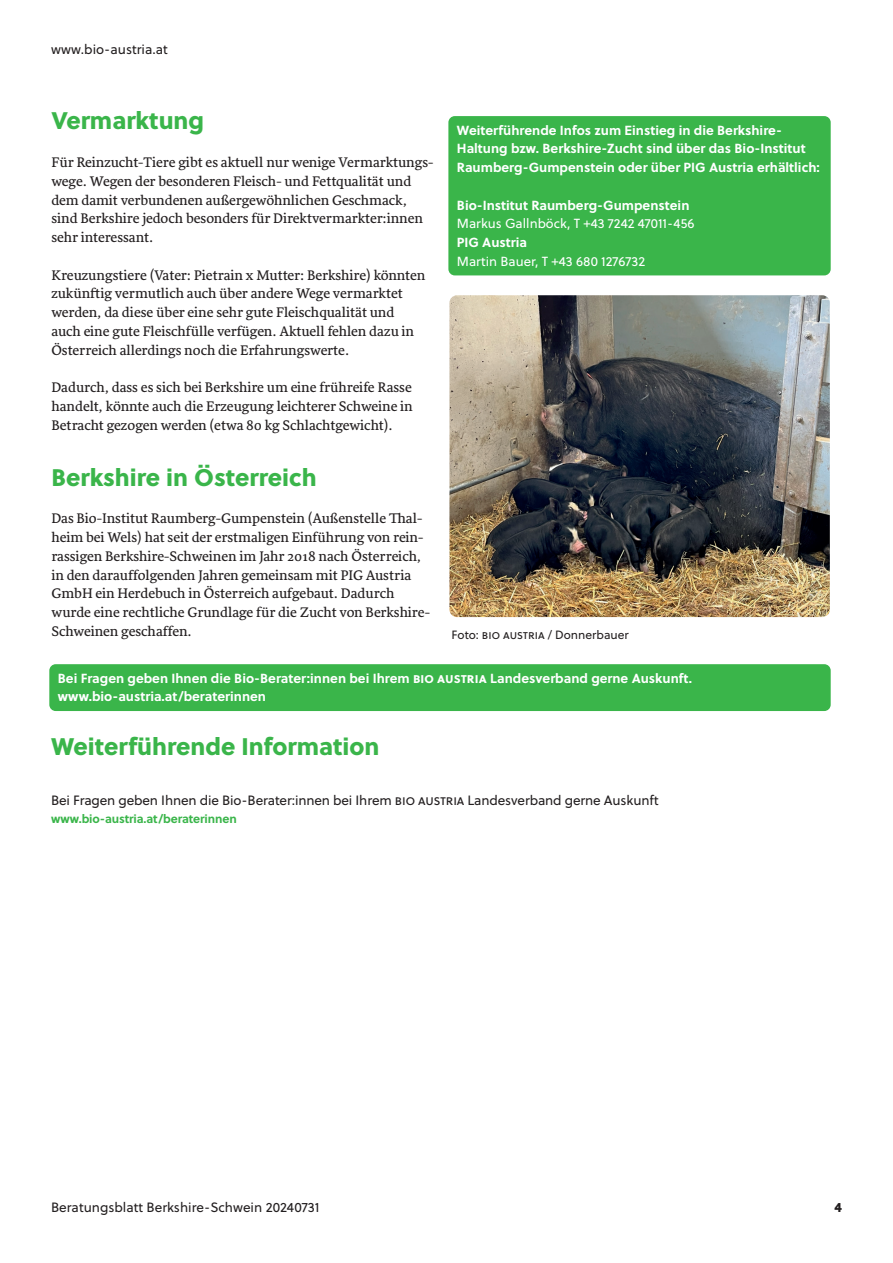
<style>
.page{position:relative;width:893px;height:1263px;background:#fff}
.page>*{position:absolute;margin:0;border:0;box-sizing:border-box;transform-origin:0 0}
.t1{font:24px "Soleil Xb";color:#3ab54a}
.t2{font:14.25px/18.8px "Sirba";color:#231f20}
.t3{font:13.5px "Soleil";letter-spacing:-.01em;color:#231f20}
.t4{font:13.5px "Soleil Xb";color:#231f20}
.t5{font:700 13.2px/18.8px "Soleil";color:#fff}
.t6{font:13.2px "Soleil";color:#fff}
.t7{font:700 12px "Soleil";letter-spacing:-.01em;color:#3ab54a}
.t8{font:12px "Soleil";color:#231f20}
</style>
<div class="page">
<div style="left:448px;top:116px;width:383px;height:159px;background:#3ab54a;border-radius:6px"></div>
<div style="left:49px;top:664px;width:782px;height:47px;background:#3ab54a;border-radius:6px"></div>
<img style="left:449px;top:295px;width:381px;height:322px">
<p class="t3" style="left:51px;top:41px;width:118px">www.bio-austria.at</p>
<h1 class="t1" style="left:51px;top:105px;width:154px">Vermarktung</h1>
<p class="t2" style="left:51px;top:153px;width:384px">Für Reinzucht-Tiere gibt es aktuell nur wenige Vermarktungs&shy;wege. Wegen der besonderen Fleisch- und Fettqualität und dem damit verbundenen außergewöhnlichen Geschmack, sind Berkshire jedoch besonders für Direktvermarkter:innen sehr interessant.</p>
<p class="t2" style="left:51px;top:266px;width:375px">Kreuzungstiere (Vater: Pietrain x Mutter: Berkshire) könnten zukünftig vermutlich auch über andere Wege vermarktet werden, da diese über eine sehr gute Fleischqualität und auch eine gute Fleischfülle verfügen. Aktuell fehlen dazu in Österreich allerdings noch die Erfahrungswerte.</p>
<p class="t2" style="left:51px;top:378px;width:363px;text-align:justify">Dadurch, dass es sich bei Berkshire um eine frühreife Rasse handelt, könnte auch die Erzeugung leichterer Schweine in Betracht gezogen werden (etwa 80 kg Schlachtgewicht).</p>
<h1 class="t1" style="left:51px;top:461px;width:267px">Berkshire in Österreich</h1>
<p class="t2" style="left:51px;top:510px;width:380px">Das Bio-Institut Raumberg-Gumpenstein (Außenstelle Thal&shy;heim bei Wels) hat seit der erstmaligen Einführung von rein&shy;rassigen Berkshire-Schweinen im Jahr 2018 nach Österreich, in den darauffolgenden Jahren gemeinsam mit PIG Austria GmbH ein Herdebuch in Österreich aufgebaut. Dadurch wurde eine rechtliche Grundlage für die Zucht von Berkshire-Schweinen geschaffen.</p>
<p class="t5" style="left:457px;top:121px;width:364px">Weiterführende Infos zum Einstieg in die Berkshire-<br>Haltung bzw. Berkshire-Zucht sind über das Bio-Institut<br>Raumberg-Gumpenstein oder über PIG Austria erhältlich:</p>
<p class="t5" style="left:457px;top:196px;width:234px">Bio-Institut Raumberg-Gumpenstein</p>
<p class="t6" style="left:457px;top:215px;width:239px">Markus Gallnböck, T +43 7242 47011-456</p>
<p class="t5" style="left:457px;top:233px;width:72px">PIG Austria</p>
<p class="t6" style="left:457px;top:253px;width:190px">Martin Bauer, T +43 680 1276732</p>
<p class="t8" style="left:452px;top:627px;width:179px">Foto: BIO AUSTRIA / Donnerbauer</p>
<p class="t5" style="left:58px;top:669px;width:363px">Bei Fragen geben Ihnen die Bio-Berater:innen bei Ihrem BIO</p>
<p class="t5" style="left:437px;top:669px;width:9px">AUSTRIA</p>
<p class="t5" style="left:490px;top:669px;width:204px">Landesverband gerne Auskunft.</p>
<p class="t5" style="left:58px;top:687px;width:210px">www.bio-austria.at/beraterinnen</p>
<h1 class="t1" style="left:51px;top:731px;width:330px">Weiterführende Information</h1>
<p class="t3" style="left:51px;top:791px;width:609px">Bei Fragen geben Ihnen die Bio-Berater:innen bei Ihrem BIO AUSTRIA Landesverband gerne Auskunft</p>
<p class="t7" style="left:51px;top:811px;width:187px">www.bio-austria.at/beraterinnen</p>
<p class="t3" style="left:51px;top:1199px;width:270px">Beratungsblatt Berkshire-Schwein 20240731</p>
<p class="t4" style="left:834px;top:1198px;width:9px">4</p>
</div>
